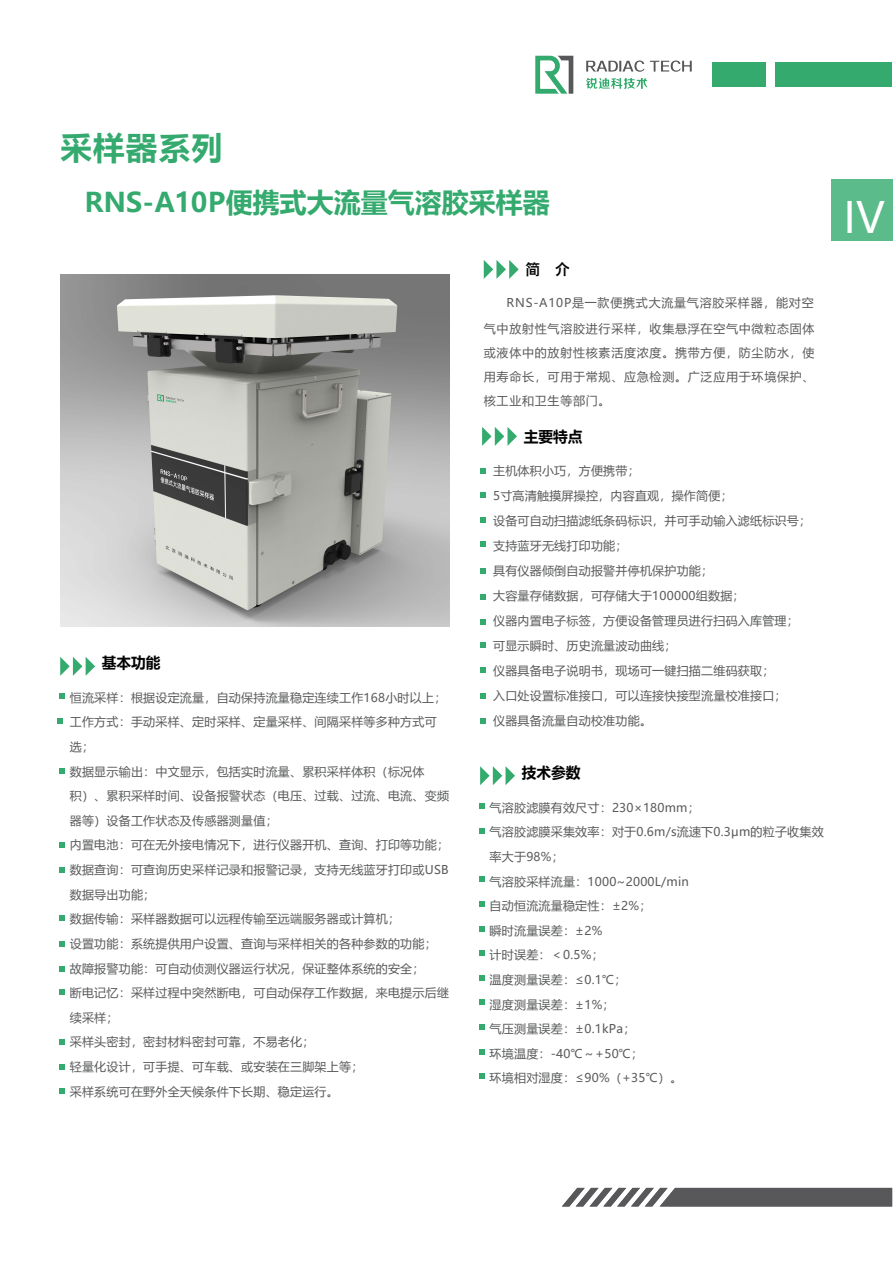
<style>
.page{position:relative;width:893px;height:1263px;background:#fff}
.page>*{position:absolute;margin:0;border:0;box-sizing:border-box;transform-origin:0 0}
.t1{font:42.75px "Microsoft Ya Hei";color:#fff}
.t2{font:700 31.5px "Microsoft Ya Hei";letter-spacing:.04em;color:#34aa6e}
.t3{font:700 27px "Microsoft Ya Hei";color:#34aa6e}
.t4{font:700 15px "Microsoft Ya Hei";color:#030303}
.t5{font:15px "Hiragino Sans GB W6";color:#030303}
.t6{font:12px/24.6px "Microsoft Ya Hei";letter-spacing:.02em;color:#595a5b}
.t7{font:12px/25.2px "Microsoft Ya Hei";letter-spacing:.06em;color:#595a5b;text-align:right}
</style>
<div class="page">
<svg style="left:562px;top:1188px;width:330px;height:18px"></svg>
<img style="left:535px;top:55px;width:157px;height:39px">
<div style="left:775px;top:62px;width:117px;height:25px;background:#34aa6e"></div>
<div style="left:712px;top:62px;width:54px;height:25px;background:#34aa6e"></div>
<div style="left:831px;top:179px;width:62px;height:62px;background:#5cbb8b"></div>
<svg style="left:484px;top:260px;width:35px;height:19px"></svg>
<svg style="left:482px;top:427px;width:35px;height:19px"></svg>
<svg style="left:480px;top:468px;width:6px;height:5px"></svg>
<svg style="left:480px;top:517px;width:6px;height:5px"></svg>
<svg style="left:480px;top:492px;width:6px;height:6px"></svg>
<svg style="left:480px;top:568px;width:6px;height:6px"></svg>
<svg style="left:480px;top:541px;width:6px;height:6px"></svg>
<svg style="left:480px;top:594px;width:6px;height:6px"></svg>
<svg style="left:480px;top:642px;width:6px;height:6px"></svg>
<svg style="left:480px;top:619px;width:6px;height:6px"></svg>
<svg style="left:480px;top:693px;width:6px;height:6px"></svg>
<svg style="left:480px;top:667px;width:6px;height:6px"></svg>
<svg style="left:480px;top:766px;width:35px;height:19px"></svg>
<svg style="left:479px;top:803px;width:5px;height:5px"></svg>
<svg style="left:479px;top:876px;width:5px;height:6px"></svg>
<svg style="left:479px;top:901px;width:5px;height:6px"></svg>
<svg style="left:479px;top:926px;width:5px;height:5px"></svg>
<svg style="left:479px;top:950px;width:5px;height:6px"></svg>
<svg style="left:479px;top:975px;width:5px;height:5px"></svg>
<svg style="left:479px;top:828px;width:5px;height:5px"></svg>
<svg style="left:479px;top:1073px;width:5px;height:6px"></svg>
<svg style="left:479px;top:1049px;width:5px;height:5px"></svg>
<svg style="left:479px;top:1024px;width:5px;height:6px"></svg>
<svg style="left:479px;top:999px;width:5px;height:6px"></svg>
<svg style="left:480px;top:719px;width:6px;height:5px"></svg>
<svg style="left:60px;top:657px;width:35px;height:19px"></svg>
<svg style="left:59px;top:694px;width:6px;height:5px"></svg>
<svg style="left:59px;top:842px;width:6px;height:6px"></svg>
<svg style="left:59px;top:867px;width:6px;height:5px"></svg>
<svg style="left:59px;top:915px;width:6px;height:6px"></svg>
<svg style="left:59px;top:941px;width:6px;height:6px"></svg>
<svg style="left:59px;top:966px;width:6px;height:6px"></svg>
<svg style="left:59px;top:768px;width:6px;height:6px"></svg>
<svg style="left:59px;top:1088px;width:6px;height:6px"></svg>
<svg style="left:59px;top:1064px;width:6px;height:5px"></svg>
<svg style="left:59px;top:1039px;width:6px;height:6px"></svg>
<svg style="left:59px;top:989px;width:6px;height:6px"></svg>
<svg style="left:58px;top:718px;width:5px;height:6px"></svg>
<img style="left:60px;top:275px;width:389px;height:352px">
<h2 class="t2" style="left:60px;top:126px;width:164px">采样器系列</h2>
<h3 class="t3" style="left:85px;top:183px;width:467px">RNS-A10P便携式大流量气溶胶采样器</h3>
<p class="t5" style="left:526px;top:260px;width:46px">简 介</p>
<p class="t7" style="left:484px;top:290px;width:332px">RNS-A10P是一款便携式大流量气溶胶采样器，能对空<br>气中放射性气溶胶进行采样，收集悬浮在空气中微粒态固体</p>
<p class="t6" style="left:484px;top:340px;width:332px;line-height:24px;text-align:justify">或液体中的放射性核素活度浓度。携带方便，防尘防水，使用寿命长，可用于常规、应急检测。广泛应用于环境保护、核工业和卫生等部门。</p>
<p class="t4" style="left:102px;top:652px;width:60px">基本功能</p>
<p class="t6" style="left:70px;top:685px;width:381px">恒流采样：根据设定流量，自动保持流量稳定连续工作168小时以上；工作方式：手动采样、定时采样、定量采样、间隔采样等多种方式可选；<br>数据显示输出：中文显示，包括实时流量、累积采样体积（标况体<br>积）、累积采样时间、设备报警状态（电压、过载、过流、电流、变频器等）设备工作状态及传感器测量值；<br>内置电池：可在无外接电情况下，进行仪器开机、查询、打印等功能；数据查询：可查询历史采样记录和报警记录，支持无线蓝牙打印或USB数据导出功能；<br>数据传输：采样器数据可以远程传输至远端服务器或计算机；<br>设置功能：系统提供用户设置、查询与采样相关的各种参数的功能；故障报警功能：可自动侦测仪器运行状况，保证整体系统的安全；<br>断电记忆：采样过程中突然断电，可自动保存工作数据，来电提示后继续采样；<br>采样头密封，密封材料密封可靠，不易老化；<br>轻量化设计，可手提、可车载、或安装在三脚架上等；<br>采样系统可在野外全天候条件下长期、稳定运行。</p>
<p class="t4" style="left:524px;top:426px;width:60px">主要特点</p>
<p class="t6" style="left:493px;top:457px;width:320px;line-height:25px">主机体积小巧，方便携带；<br>5寸高清触摸屏操控，内容直观，操作简便；<br>设备可自动扫描滤纸条码标识，并可手动输入滤纸标识号；支持蓝牙无线打印功能；<br>具有仪器倾倒自动报警并停机保护功能；<br>大容量存储数据，可存储大于100000组数据；<br>仪器内置电子标签，方便设备管理员进行扫码入库管理；可显示瞬时、历史流量波动曲线；<br>仪器具备电子说明书，现场可一键扫描二维码获取；<br>入口处设置标准接口，可以连接快接型流量校准接口；<br>仪器具备流量自动校准功能。</p>
<p class="t4" style="left:522px;top:762px;width:60px">技术参数</p>
<p class="t6" style="left:490px;top:795px;width:336px">气溶胶滤膜有效尺寸：230×180mm；<br>气溶胶滤膜采集效率：对于0.6m/s流速下0.3μm的粒子收集效率大于98%；<br>气溶胶采样流量：1000~2000L/min<br>自动恒流流量稳定性：±2%；<br>瞬时流量误差：±2%<br>计时误差：＜0.5%；<br>温度测量误差：≤0.1℃；<br>湿度测量误差：±1%；<br>气压测量误差：±0.1kPa；<br>环境温度：-40℃～+50℃；<br>环境相对湿度：≤90%（+35℃）。</p>
<h1 class="t1" style="left:843px;top:189px;width:43px">IV</h1>
</div>
